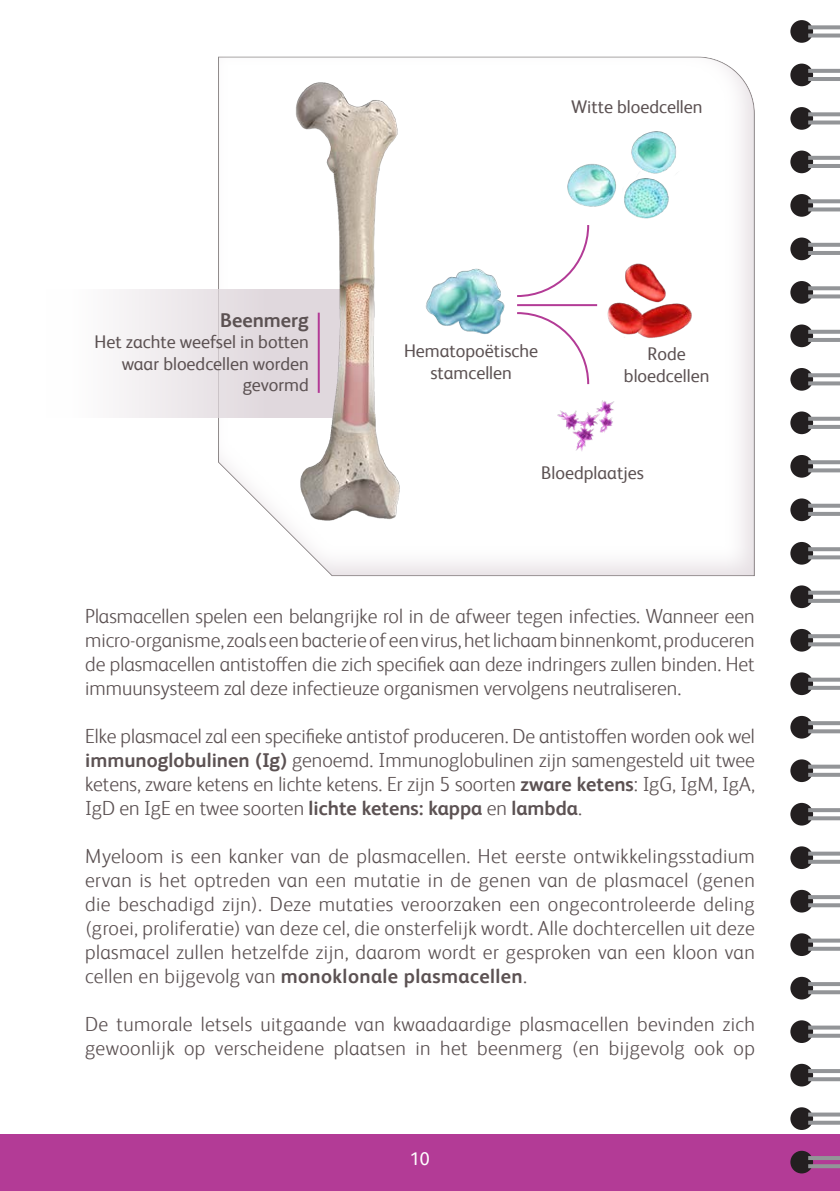
<style>
.page{position:relative;width:840px;height:1191px;background:#fff}
.page>*{position:absolute;margin:0;border:0;box-sizing:border-box;transform-origin:0 0}
.texte_base{font:300 20px/24px "BMS Humanity";letter-spacing:.02em;color:#5c5253;text-align:justify}
.t1{font:700 20px "BMS Humanity";color:#5c5253}
.t2{font:18px/21.6px "BMS Humanity";color:#5c5253;text-align:center}
.t3{font:18px "BMS Humanity";color:#fff}
.s1{font-weight:700}
</style>
<div class="page">
<div style="left:0;top:1134px;width:839px;height:57px;background:#b33b96"></div>
<div style="left:215px;top:52px;width:540px;height:524px;background:#e0d8dd;opacity:.8"></div>
<svg style="left:119px;top:289px;width:175px;height:128px;fill:#e9e4e7"></svg>
<img style="left:294px;top:77px;width:412px;height:455px">
<div style="left:790px;top:455px;width:22px;height:22px;background:#231f20;border-radius:50%"></div>
<svg style="left:808px;top:460px;width:31px;height:4px"></svg>
<svg style="left:808px;top:468px;width:31px;height:4px"></svg>
<div style="left:790px;top:107px;width:22px;height:23px;background:#231f20;border-radius:50%"></div>
<svg style="left:808px;top:112px;width:31px;height:4px"></svg>
<svg style="left:808px;top:120px;width:31px;height:4px"></svg>
<div style="left:790px;top:803px;width:22px;height:22px;background:#231f20;border-radius:50%"></div>
<svg style="left:808px;top:808px;width:31px;height:4px"></svg>
<svg style="left:808px;top:816px;width:31px;height:4px"></svg>
<div style="left:790px;top:629px;width:22px;height:22px;background:#231f20;border-radius:50%"></div>
<svg style="left:808px;top:634px;width:31px;height:4px"></svg>
<svg style="left:808px;top:642px;width:31px;height:4px"></svg>
<div style="left:790px;top:281px;width:22px;height:23px;background:#231f20;border-radius:50%"></div>
<svg style="left:808px;top:286px;width:31px;height:4px"></svg>
<svg style="left:808px;top:294px;width:31px;height:4px"></svg>
<div style="left:790px;top:976px;width:22px;height:23px;background:#231f20;border-radius:50%"></div>
<hr style="left:807px;top:982px;width:32px;height:4px;background:#939598">
<svg style="left:808px;top:990px;width:31px;height:4px"></svg>
<div style="left:790px;top:542px;width:22px;height:22px;background:#231f20;border-radius:50%"></div>
<svg style="left:808px;top:547px;width:31px;height:4px"></svg>
<svg style="left:808px;top:555px;width:31px;height:4px"></svg>
<div style="left:790px;top:194px;width:22px;height:23px;background:#231f20;border-radius:50%"></div>
<svg style="left:808px;top:199px;width:31px;height:4px"></svg>
<svg style="left:808px;top:207px;width:31px;height:4px"></svg>
<div style="left:790px;top:890px;width:22px;height:22px;background:#231f20;border-radius:50%"></div>
<hr style="left:807px;top:895px;width:32px;height:4px;background:#939598">
<svg style="left:808px;top:903px;width:31px;height:4px"></svg>
<div style="left:790px;top:1150px;width:22px;height:23px;background:#231f20;border-radius:50%"></div>
<hr style="left:807px;top:1156px;width:32px;height:4px;background:#939598">
<svg style="left:808px;top:1164px;width:31px;height:4px"></svg>
<div style="left:790px;top:20px;width:22px;height:23px;background:#231f20;border-radius:50%"></div>
<svg style="left:808px;top:25px;width:31px;height:4px"></svg>
<svg style="left:808px;top:34px;width:31px;height:4px"></svg>
<div style="left:790px;top:716px;width:22px;height:22px;background:#231f20;border-radius:50%"></div>
<svg style="left:808px;top:721px;width:31px;height:4px"></svg>
<svg style="left:808px;top:729px;width:31px;height:4px"></svg>
<div style="left:790px;top:368px;width:22px;height:23px;background:#231f20;border-radius:50%"></div>
<svg style="left:808px;top:373px;width:31px;height:4px"></svg>
<svg style="left:808px;top:381px;width:31px;height:4px"></svg>
<div style="left:790px;top:1063px;width:22px;height:23px;background:#231f20;border-radius:50%"></div>
<hr style="left:807px;top:1069px;width:32px;height:4px;background:#939598">
<svg style="left:808px;top:1077px;width:31px;height:4px"></svg>
<div style="left:790px;top:498px;width:22px;height:23px;background:#231f20;border-radius:50%"></div>
<svg style="left:808px;top:504px;width:31px;height:4px"></svg>
<hr style="left:807px;top:512px;width:32px;height:4px;background:#939598">
<div style="left:790px;top:151px;width:22px;height:22px;background:#231f20;border-radius:50%"></div>
<svg style="left:808px;top:156px;width:31px;height:4px"></svg>
<hr style="left:807px;top:164px;width:32px;height:4px;background:#939598">
<div style="left:790px;top:846px;width:22px;height:23px;background:#231f20;border-radius:50%"></div>
<svg style="left:808px;top:851px;width:31px;height:4px"></svg>
<svg style="left:808px;top:859px;width:31px;height:4px"></svg>
<div style="left:790px;top:672px;width:22px;height:23px;background:#231f20;border-radius:50%"></div>
<svg style="left:808px;top:677px;width:31px;height:4px"></svg>
<svg style="left:808px;top:686px;width:31px;height:4px"></svg>
<div style="left:790px;top:324px;width:22px;height:23px;background:#231f20;border-radius:50%"></div>
<svg style="left:808px;top:330px;width:31px;height:4px"></svg>
<hr style="left:807px;top:338px;width:32px;height:4px;background:#939598">
<div style="left:790px;top:1020px;width:22px;height:23px;background:#231f20;border-radius:50%"></div>
<svg style="left:808px;top:1025px;width:31px;height:4px"></svg>
<svg style="left:808px;top:1033px;width:31px;height:4px"></svg>
<div style="left:790px;top:585px;width:22px;height:23px;background:#231f20;border-radius:50%"></div>
<svg style="left:808px;top:590px;width:31px;height:4px"></svg>
<svg style="left:808px;top:599px;width:31px;height:4px"></svg>
<div style="left:790px;top:237px;width:22px;height:23px;background:#231f20;border-radius:50%"></div>
<svg style="left:808px;top:243px;width:31px;height:4px"></svg>
<hr style="left:807px;top:251px;width:32px;height:4px;background:#939598">
<div style="left:790px;top:933px;width:22px;height:23px;background:#231f20;border-radius:50%"></div>
<svg style="left:808px;top:938px;width:31px;height:4px"></svg>
<svg style="left:808px;top:946px;width:31px;height:4px"></svg>
<div style="left:790px;top:64px;width:22px;height:22px;background:#231f20;border-radius:50%"></div>
<svg style="left:808px;top:69px;width:31px;height:4px"></svg>
<hr style="left:807px;top:77px;width:32px;height:4px;background:#939598">
<div style="left:790px;top:759px;width:22px;height:23px;background:#231f20;border-radius:50%"></div>
<svg style="left:808px;top:764px;width:31px;height:4px"></svg>
<svg style="left:808px;top:773px;width:31px;height:4px"></svg>
<div style="left:790px;top:411px;width:22px;height:23px;background:#231f20;border-radius:50%"></div>
<svg style="left:808px;top:417px;width:31px;height:4px"></svg>
<hr style="left:807px;top:425px;width:32px;height:4px;background:#939598">
<div style="left:790px;top:1107px;width:22px;height:23px;background:#231f20;border-radius:50%"></div>
<svg style="left:808px;top:1112px;width:31px;height:4px"></svg>
<svg style="left:808px;top:1120px;width:31px;height:4px"></svg>
<p class="t1" style="left:220px;top:306px;width:90px">Beenmerg</p>
<p class="t2" style="left:94px;top:330px;width:216px;text-align:right">Het zachte weefsel in botten waar bloedcellen worden gevormd</p>
<p class="t2" style="left:570px;top:94px;width:133px">Witte bloedcellen</p>
<p class="t2" style="left:404px;top:339px;width:136px">Hematopoëtische stamcellen</p>
<p class="t2" style="left:623px;top:342px;width:87px">Rode bloedcellen</p>
<p class="t2" style="left:541px;top:460px;width:104px">Bloedplaatjes</p>
<p class="texte_base" style="left:85px;top:603px;width:670px">Plasmacellen spelen een belangrijke rol in de afweer tegen infecties. Wanneer een micro-organisme, zoals een bacterie of een virus, het lichaam binnenkomt, produceren de plasmacellen antistoffen die zich specifiek aan deze indringers zullen binden. Het immuunsysteem zal deze infectieuze organismen vervolgens neutraliseren.</p>
<p class="texte_base" style="left:85px;top:723px;width:670px">Elke plasmacel zal een specifieke antistof produceren. De antistoffen worden ook wel <span class="s1">immunoglobulinen (Ig)</span> genoemd. Immunoglobulinen zijn samengesteld uit twee ketens, zware ketens en lichte ketens. Er zijn 5 soorten <span class="s1">zware ketens</span>: IgG, IgM, IgA, IgD en IgE en twee soorten <span class="s1">lichte ketens: kappa</span> en <span class="s1">lambda</span>.</p>
<p class="texte_base" style="left:85px;top:843px;width:671px">Myeloom is een kanker van de plasmacellen. Het eerste ontwikkelingsstadium ervan is het optreden van een mutatie in de genen van de plasmacel (genen die beschadigd zijn). Deze mutaties veroorzaken een ongecontroleerde deling (groei, proliferatie) van deze cel, die onsterfelijk wordt. Alle dochtercellen uit deze plasmacel zullen hetzelfde zijn, daarom wordt er gesproken van een kloon van cellen en bijgevolg van <span class="s1">monoklonale plasmacellen</span>.</p>
<p class="texte_base" style="left:85px;top:1011px;width:671px">De tumorale letsels uitgaande van kwaadaardige plasmacellen bevinden zich gewoonlijk op verscheidene plaatsen in het beenmerg (en bijgevolg ook op</p>
<p class="t3" style="left:410px;top:1146px;width:21px">10</p>
</div>
